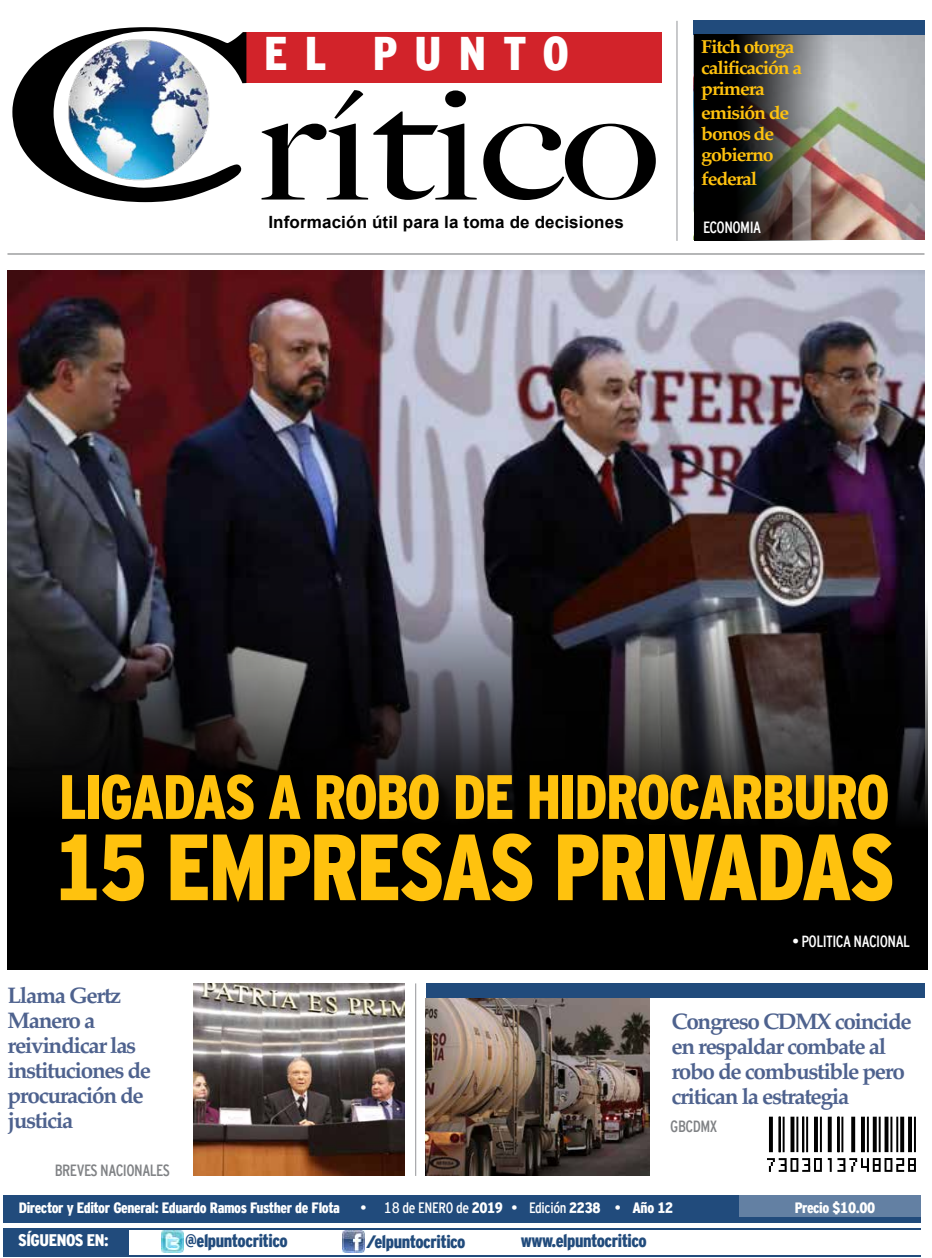
<style>
.page{position:relative;width:932px;height:1258px;background:#fff}
.page>*{position:absolute;margin:0;border:0;box-sizing:border-box;transform-origin:0 0}
.t1{font:900 93.75px "Interstate Cond Mono";letter-spacing:-.025em;color:#ffc20e;scale:.95 1}
.t2{font:900 62.5px "Interstate Cond Mono";letter-spacing:-.025em;color:#ffc20e;scale:.95 1}
.t3{font:900 47.12px "Interstate Cond Mono";letter-spacing:.36em;color:#fff}
.t4{font:700 22.5px/25px "Palatino";letter-spacing:-.055em;color:#4e628e}
.t5{font:700 18.75px/21.2px "Palatino";letter-spacing:-.055em;color:#ffc20e;scale:1.04 1}
.t6{font:900 18px "Interstate Cond Mono";letter-spacing:-.025em;color:#214b7c}
.t7{font:700 16.88px "Arial";letter-spacing:.005em;color:#000}
.t8{font:900 16.75px "Interstate Cond Mono";letter-spacing:-.025em;color:#fff}
.t9{font:16.25px "Interstate Cond Mono";letter-spacing:-.035em;color:#fff}
.t10{font:16.25px "Interstate Cond Mono";letter-spacing:-.035em;color:#808285}
.t11{font:900 15px "Interstate Cond Mono";letter-spacing:-.025em;color:#fff}
.t12{font:15px "Interstate Cond Mono";letter-spacing:-.02em;color:#fff}
.s1{font-weight:900}
.s2{color:#214b7c}
</style>
<div class="page">
<img style="left:7px;top:270px;width:917px;height:260px">
<svg style="left:7px;top:530px;width:921px;height:440px;background:#252326"></svg>
<img style="left:868px;top:35px;width:56px;height:204px">
<hr style="left:3px;top:1255px;width:918px;height:2px;background:#214b7c">
<div style="left:4px;top:1195px;width:917px;height:27px;background:#214b7c"></div>
<hr style="left:7px;top:254px;width:917px;height:1px;background:#6d6e71">
<div style="left:3px;top:1229px;width:126px;height:28px;background:#214b7c"></div>
<hr style="left:3px;top:1228px;width:918px;height:1px;background:#214b7c">
<div style="left:739px;top:1195px;width:182px;height:22px;background:#6380a3"></div>
<svg style="left:767px;top:1117px;width:149px;height:55px"></svg>
<div style="left:244px;top:32px;width:418px;height:51px;background:#d2232a"></div>
<img style="left:12px;top:27px;width:234px;height:175px">
<svg style="left:262px;top:90px;width:394px;height:110px"></svg>
<img style="left:162px;top:1231px;width:21px;height:21px">
<img style="left:343px;top:1231px;width:22px;height:22px">
<div style="left:693px;top:20px;width:231px;height:15px;background:#214b7c"></div>
<img style="left:194px;top:983px;width:210px;height:193px">
<img style="left:426px;top:998px;width:223px;height:178px">
<div style="left:426px;top:983px;width:498px;height:15px;background:#214b7c"></div>
<hr style="left:415px;top:983px;width:1px;height:193px;background:#939598">
<hr style="left:677px;top:21px;width:1px;height:220px;background:#939598">
<img style="left:694px;top:35px;width:174px;height:206px">
<div style="left:63px;top:776px;width:844px;height:140px;background:#000"></div>
<h3 class="t3" style="left:264px;top:27px;width:306px">EL PUNTO</h3>
<p class="t7" style="left:268px;top:211px;width:357px">Información útil para la toma de decisiones</p>
<p class="t5" style="left:701px;top:35px;width:98px">Fitch otorga calificación a primera</p>
<p class="t5" style="left:701px;top:101px;width:86px">emisión de bonos de gobierno</p>
<p class="t5" style="left:701px;top:168px;width:55px">federal</p>
<p class="t9" style="left:703px;top:218px;width:59px">ECONOMIA</p>
<h2 class="t2" style="left:59px;top:762px;width:876px">LIGADAS A ROBO DE HIDROCARBURO</h2>
<h1 class="t1" style="left:54px;top:815px;width:887px">15 EMPRESAS PRIVADAS</h1>
<p class="t4" style="left:8px;top:982px;width:145px">Llama Gertz<br>Manero a reivindicar las instituciones de procuración de justicia</p>
<p class="t10" style="left:55px;top:1161px;width:117px">BREVES NACIONALES</p>
<p class="t9" style="left:792px;top:932px;width:119px">• POLITICA NACIONAL</p>
<p class="t4" style="left:671px;top:1009px;width:242px">Congreso CDMX coincide en respaldar combate al robo de combustible pero critican la estrategia</p>
<p class="t10" style="left:670px;top:1117px;width:49px">GBCDMX</p>
<p class="t11" style="left:19px;top:1200px;width:323px">Director y Editor General: Eduardo Ramos Fusther de Flota</p>
<p class="t12" style="left:360px;top:1199px;width:314px">• 18 de ENERO de <span class="s1">2019</span> • Edición <span class="s1">2238</span> • <span class="s1">Año 12</span></p>
<p class="t11" style="left:795px;top:1200px;width:82px">Precio $10.00</p>
<p class="t8" style="left:18px;top:1231px;width:96px">SÍGUENOS EN:<span class="s2">:</span></p>
<p class="t6" style="left:185px;top:1231px;width:104px">@elpuntocritico</p>
<p class="t6" style="left:366px;top:1231px;width:101px">/elpuntocritico</p>
<p class="t6" style="left:521px;top:1230px;width:128px">www.elpuntocritico</p>
</div>
